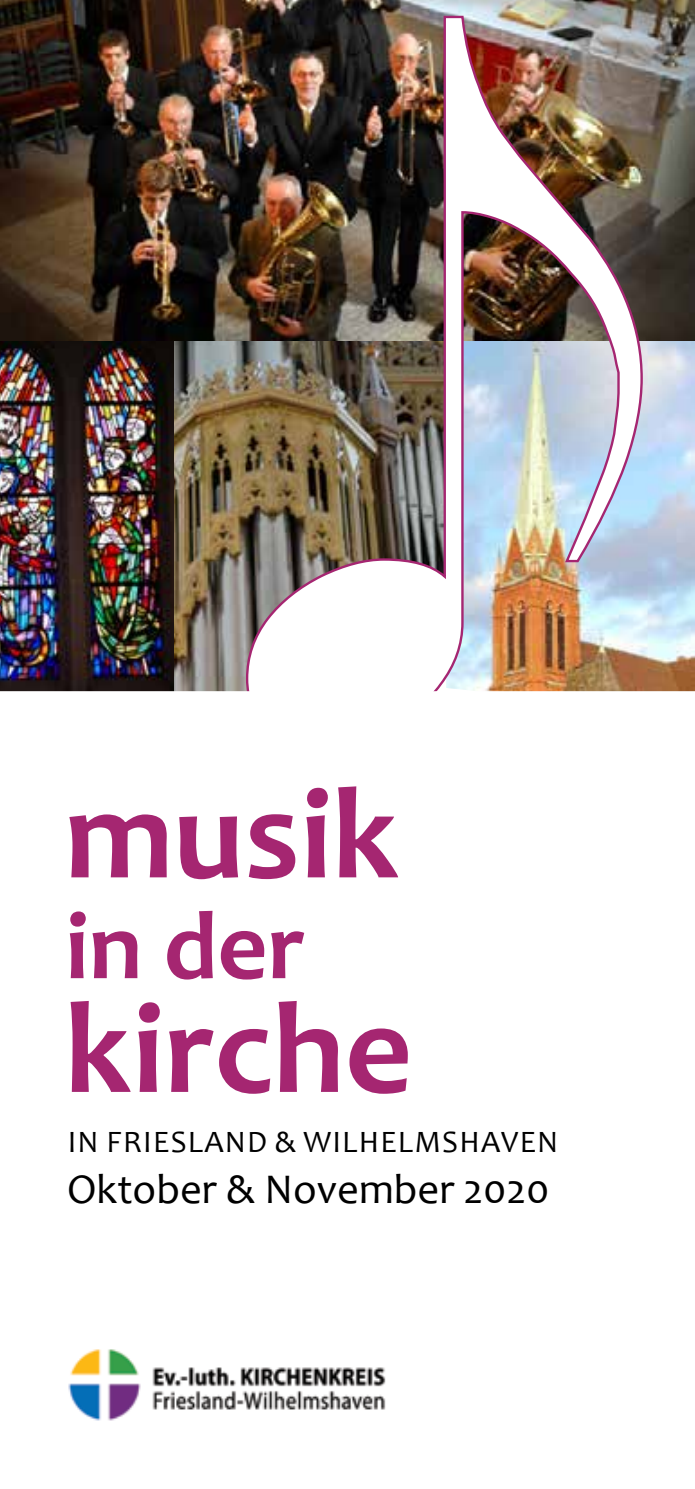
<style>
.page{position:relative;width:695px;height:1489px;background:#fff}
.page>*{position:absolute;margin:0;border:0;box-sizing:border-box;transform-origin:0 0}
.t1{font:700 131px "Candara";color:#a52671}
.t2{font:700 97.5px "Candara";color:#a52671}
.t3{font:42.5px "Candara";color:#000}
.t4{font:31.25px "Candara";letter-spacing:.04em;color:#000}
</style>
<div class="page">
<img style="left:68px;top:1349px;width:318px;height:72px">
<img style="left:174px;top:340px;width:71px;height:351px">
<img style="left:644px;top:340px;width:50px;height:351px">
<img style="left:0;top:340px;width:174px;height:351px">
<img style="left:0;top:0;width:694px;height:340px">
<img style="left:245px;top:15px;width:399px;height:676px">
<svg style="left:0;top:691px;width:694px;height:1px"></svg>
<h1 class="t1" style="left:65px;top:752px;width:336px">musik</h1>
<h2 class="t2" style="left:65px;top:885px;width:242px">in der</h2>
<h1 class="t1" style="left:65px;top:967px;width:349px">kirche</h1>
<p class="t4" style="left:68px;top:1122px;width:492px">IN FRIESLAND &amp; WILHELMSHAVEN</p>
<h3 class="t3" style="left:67px;top:1162px;width:484px">OKTOBER &amp; N OVEMBER 2020</h3>
</div>
